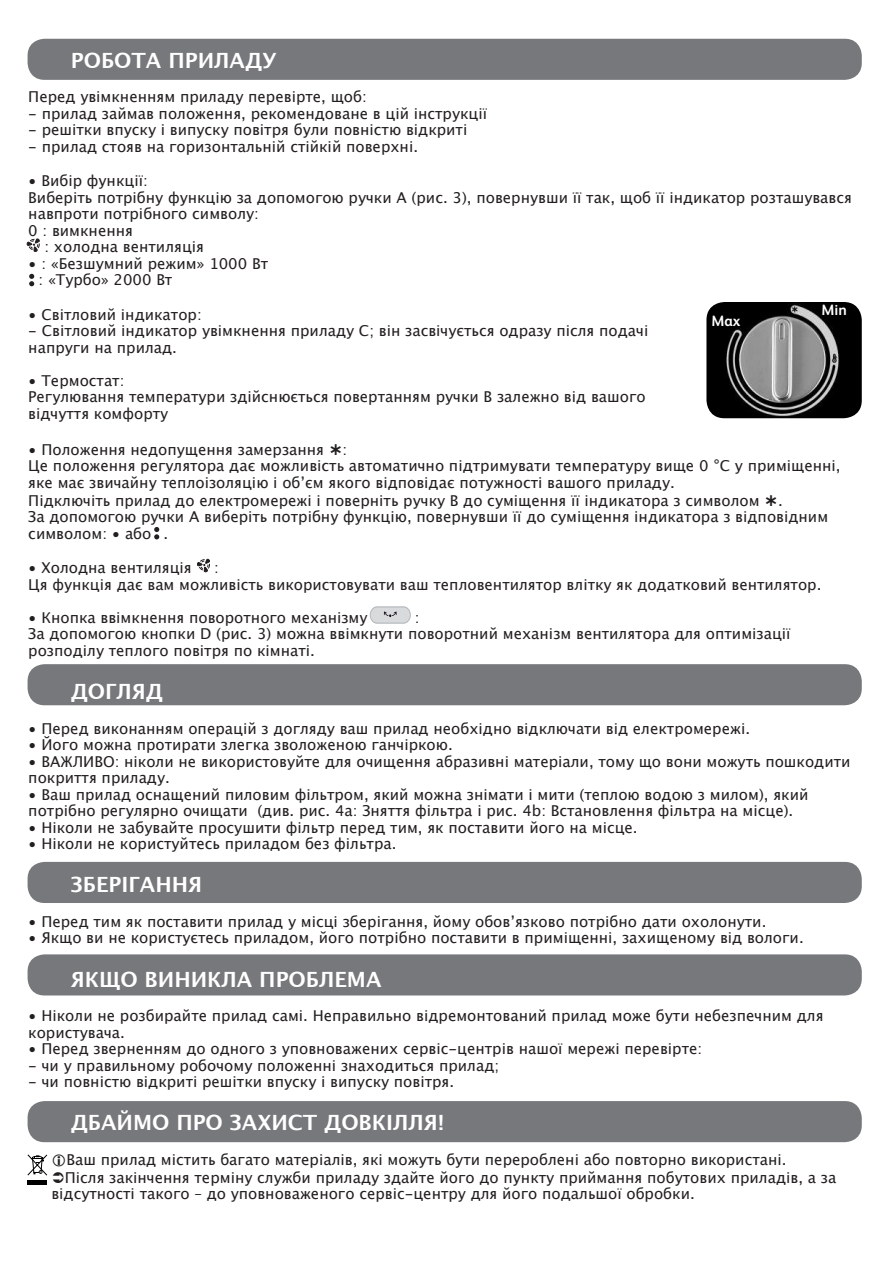
<style>
.page{position:relative;width:891px;height:1262px;background:#fff}
.page>*{position:absolute;margin:0;border:0;box-sizing:border-box;transform-origin:0 0}
.t1{font:700 21px "Lucida Grande";color:#fff}
.t2{font:15px/16.5px "Lucida Grande";color:#231f20}
.t3{font:700 15px "FS Albert";color:#fff}
</style>
<div class="page">
<div style="left:28px;top:39px;width:833px;height:41px;background:#76787b;border-radius:17px"></div>
<div style="left:28px;top:664px;width:833px;height:41px;background:#76787b;border-radius:17px"></div>
<div style="left:28px;top:862px;width:833px;height:41px;background:#76787b;border-radius:17px"></div>
<div style="left:28px;top:954px;width:833px;height:41px;background:#76787b;border-radius:17px"></div>
<div style="left:28px;top:1101px;width:833px;height:41px;background:#76787b;border-radius:17px"></div>
<svg style="left:28px;top:1155px;width:19px;height:21px"></svg>
<hr style="left:28px;top:1180px;width:19px;height:4px;background:#000">
<svg style="left:29px;top:274px;width:5px;height:12px"></svg>
<svg style="left:27px;top:239px;width:13px;height:13px"></svg>
<svg style="left:154px;top:527px;width:5px;height:12px"></svg>
<img style="left:706px;top:302px;width:155px;height:116px">
<svg style="left:197px;top:559px;width:13px;height:13px"></svg>
<svg style="left:370px;top:607px;width:40px;height:16px"></svg>
<h1 class="t1" style="left:71px;top:43px;width:113px">РОБОТА ПРИ</h1>
<h1 class="t1" style="left:214px;top:43px;width:64px">ЛАДУ</h1>
<p class="t2" style="left:28px;top:89px;width:340px">Перед увімкненням приладу перевірте, щоб:</p>
<p class="t2" style="left:28px;top:105px;width:460px">- прилад займав положення, рекомендоване в цій інструкції</p>
<p class="t2" style="left:28px;top:122px;width:440px">- решітки впуску і випуску повітря були повністю відкриті</p>
<p class="t2" style="left:28px;top:138px;width:391px">- прилад стояв на горизонтальній стійкій поверхні.</p>
<p class="t2" style="left:28px;top:173px;width:121px">• Вибір функції:</p>
<p class="t2" style="left:28px;top:189px;width:824px">Виберіть потрібну функцію за допомогою ручки А (рис. 3), повернувши її так, щоб її індикатор розташувався</p>
<p class="t2" style="left:28px;top:206px;width:232px">навпроти потрібного символу:</p>
<p class="t2" style="left:28px;top:222px;width:106px">0 : вимкнення</p>
<p class="t2" style="left:44px;top:239px;width:161px">: холодна вентиляція</p>
<p class="t2" style="left:38px;top:255px;width:231px;text-indent:-10px">• : «Безшумний режим» 1000 Вт : «Турбо» 2000 Вт</p>
<p class="t2" style="left:28px;top:306px;width:175px">• Світловий індикатор:</p>
<p class="t2" style="left:28px;top:323px;width:621px">- Світловий індикатор увімкнення приладу С; він засвічується одразу після подачі напруги на прилад.</p>
<p class="t2" style="left:28px;top:372px;width:618px">• Термостат:<br>Регулювання температури здійснюється повертанням ручки В залежно від вашого відчуття комфорту</p>
<p class="t2" style="left:28px;top:441px;width:813px">• Положення недопущення замерзання :<br>Це положення регулятора дає можливість автоматично підтримувати температуру вище 0 °С у приміщенні, яке має звичайну теплоізоляцію і об’єм якого відповідає потужності вашого приладу.</p>
<p class="t2" style="left:28px;top:492px;width:801px">Підключіть прилад до електромережі і поверніть ручку В до суміщення її індикатора з символом .<br>За допомогою ручки А виберіть потрібну функцію, повернувши її до суміщення індикатора з відповідним символом: • або .</p>
<p class="t2" style="left:28px;top:560px;width:165px">• Холодна вентиляція</p>
<p class="t3" style="left:821px;top:301px;width:27px">Min</p>
<p class="t3" style="left:711px;top:312px;width:31px">Max</p>
<p class="t2" style="left:28px;top:560px;width:794px;text-indent:186px">:<br>Ця функція дає вам можливість використовувати ваш тепловентилятор влітку як додатковий вентилятор.</p>
<p class="t2" style="left:28px;top:609px;width:340px">• Кнопка ввімкнення поворотного механізму</p>
<p class="t2" style="left:28px;top:609px;width:763px;text-indent:386px">:<br>За допомогою кнопки D (рис. 3) можна ввімкнути поворотний механізм вентилятора для оптимізації розподілу теплого повітря по кімнаті.</p>
<h1 class="t1" style="left:71px;top:675px;width:92px">ДОГЛЯД</h1>
<p class="t2" style="left:28px;top:720px;width:723px">• Перед виконанням операцій з догляду ваш прилад необхідно відключати від електромережі.</p>
<p class="t2" style="left:28px;top:737px;width:426px">• Його можна протирати злегка зволоженою ганчіркою.</p>
<p class="t2" style="left:28px;top:753px;width:823px">• ВАЖЛИВО: ніколи не використовуйте для очищення абразивні матеріали, тому що вони можуть пошкодити покриття приладу.</p>
<p class="t2" style="left:28px;top:786px;width:781px">• Ваш прилад оснащений пиловим фільтром, який можна знімати і мити (теплою водою з милом), який потрібно регулярно очищати (див. рис. 4а: Зняття фільтра і рис. 4b: Встановлення фільтра на місце).</p>
<p class="t2" style="left:28px;top:819px;width:610px">• Ніколи не забувайте просушити фільтр перед тим, як поставити його на місце.</p>
<p class="t2" style="left:28px;top:836px;width:369px">• Ніколи не користуйтесь приладом без фільтра.</p>
<h1 class="t1" style="left:71px;top:868px;width:133px">ЗБЕРІГАННЯ</h1>
<p class="t2" style="left:28px;top:913px;width:739px">• Перед тим як поставити прилад у місці зберігання, йому обов’язково потрібно дати охолонути.</p>
<p class="t2" style="left:28px;top:930px;width:776px">• Якщо ви не користуєтесь приладом, його потрібно поставити в приміщенні, захищеному від вологи.</p>
<h1 class="t1" style="left:71px;top:962px;width:104px">ЯКЩО ВИНИ</h1>
<h1 class="t1" style="left:207px;top:962px;width:68px">КЛА ПРО</h1>
<h1 class="t1" style="left:306px;top:962px;width:77px">БЛЕМА</h1>
<p class="t2" style="left:28px;top:1008px;width:796px">• Ніколи не розбирайте прилад самі. Неправильно відремонтований прилад може бути небезпечним для користувача.</p>
<p class="t2" style="left:28px;top:1041px;width:675px">• Перед зверненням до одного з уповноважених сервіс-центрів нашої мережі перевірте:</p>
<p class="t2" style="left:28px;top:1057px;width:472px">- чи у правильному робочому положенні знаходиться прилад;</p>
<p class="t2" style="left:28px;top:1074px;width:427px">- чи повністю відкриті решітки впуску і випуску повітря.</p>
<h1 class="t1" style="left:71px;top:1106px;width:121px">ДБАЙМО ПРО</h1>
<h1 class="t1" style="left:230px;top:1106px;width:58px">ЗАХИСТ</h1>
<h1 class="t1" style="left:324px;top:1106px;width:121px">ДОВКІЛЛЯ!</h1>
<p class="t2" style="left:65px;top:1151px;width:772px;line-height:18px">Ваш прилад містить багато матеріалів, які можуть бути перероблені або повторно використані.<br>Після закінчення терміну служби приладу здайте його до пункту приймання побутових приладів, а за</p>
<p class="t2" style="left:51px;top:1186px;width:644px">відсутності такого – до уповноваженого сервіс-центру для його подальшої обробки.</p>
</div>
